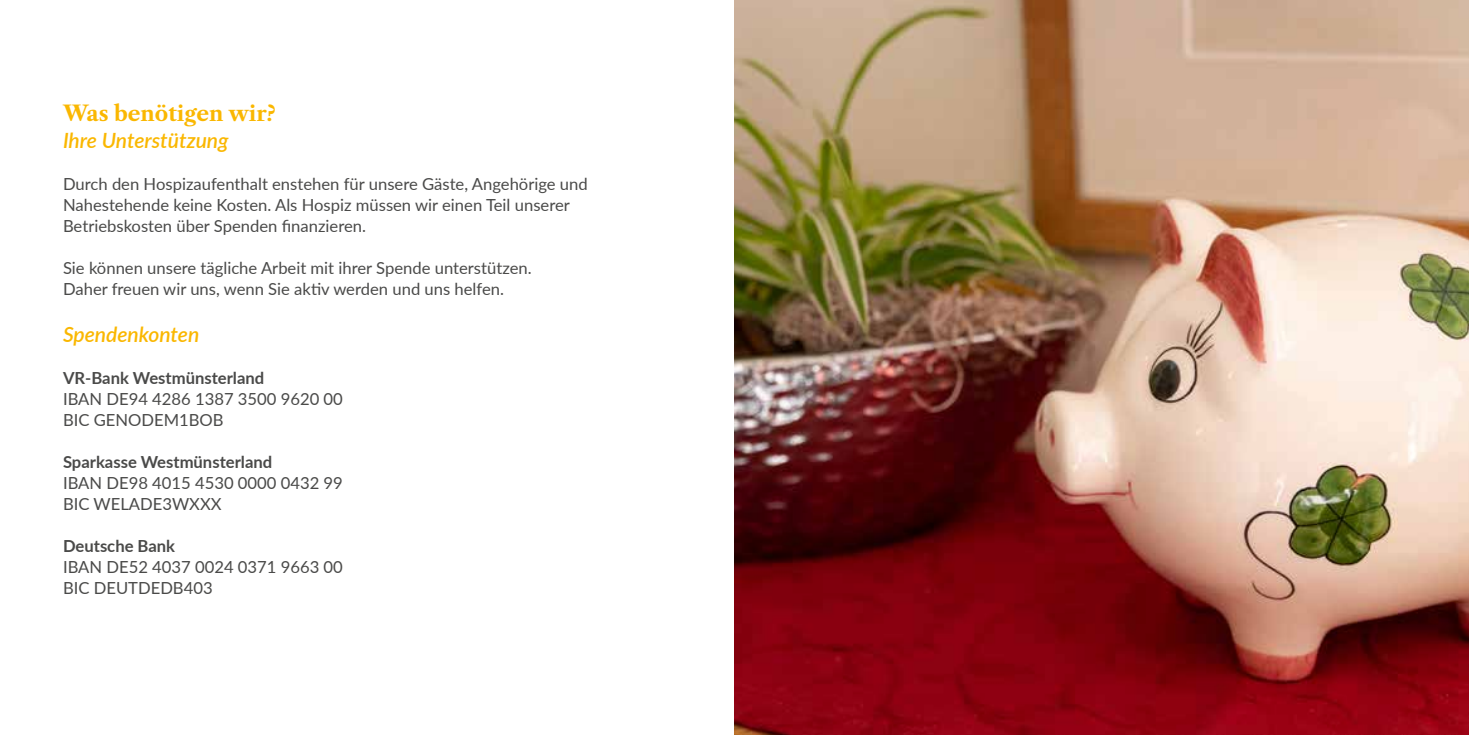
<style>
.page{position:relative;width:1469px;height:735px;background:#fff}
.page>*{position:absolute;margin:0;border:0;box-sizing:border-box;transform-origin:0 0}
.t1{font:italic 600 21px "Lato";color:#fab700}
.t2{font:700 21px "Libre Caslon Text";color:#fab700}
.t3{font:16.62px/21px "Lato";color:#4a4a49}
.t4{font:700 16.62px "Lato";color:#4a4a49}
</style>
<div class="page">
<img style="left:734px;top:0;width:734px;height:734px">
<p class="t2" style="left:63px;top:101px;width:214px">Was benötigen wir?</p>
<p class="t1" style="left:63px;top:125px;width:167px">Ihre Unterstützung</p>
<p class="t3" style="left:63px;top:172px;width:526px">Durch den Hospizaufenthalt enstehen für unsere Gäste, Angehörige und<br>Nahestehende keine Kosten. Als Hospiz müssen wir einen Teil unserer<br>Betriebskosten über Spenden finanzieren.</p>
<p class="t3" style="left:63px;top:256px;width:470px">Sie können unsere tägliche Arbeit mit ihrer Spende unterstützen.<br>Daher freuen wir uns, wenn Sie aktiv werden und uns helfen.</p>
<p class="t1" style="left:63px;top:319px;width:138px">Spendenkonten</p>
<p class="t4" style="left:63px;top:365px;width:203px">VR-Bank Westmünsterland</p>
<p class="t3" style="left:63px;top:387px;width:281px">IBAN DE94 4286 1387 3500 9620 00<br>BIC GENODEM1BOB</p>
<p class="t4" style="left:63px;top:449px;width:211px">Sparkasse Westmünsterland</p>
<p class="t3" style="left:63px;top:471px;width:281px">IBAN DE98 4015 4530 0000 0432 99<br>BIC WELADE3WXXX</p>
<p class="t4" style="left:63px;top:533px;width:114px">Deutsche Bank</p>
<p class="t3" style="left:63px;top:555px;width:281px">IBAN DE52 4037 0024 0371 9663 00<br>BIC DEUTDEDB403</p>
</div>
